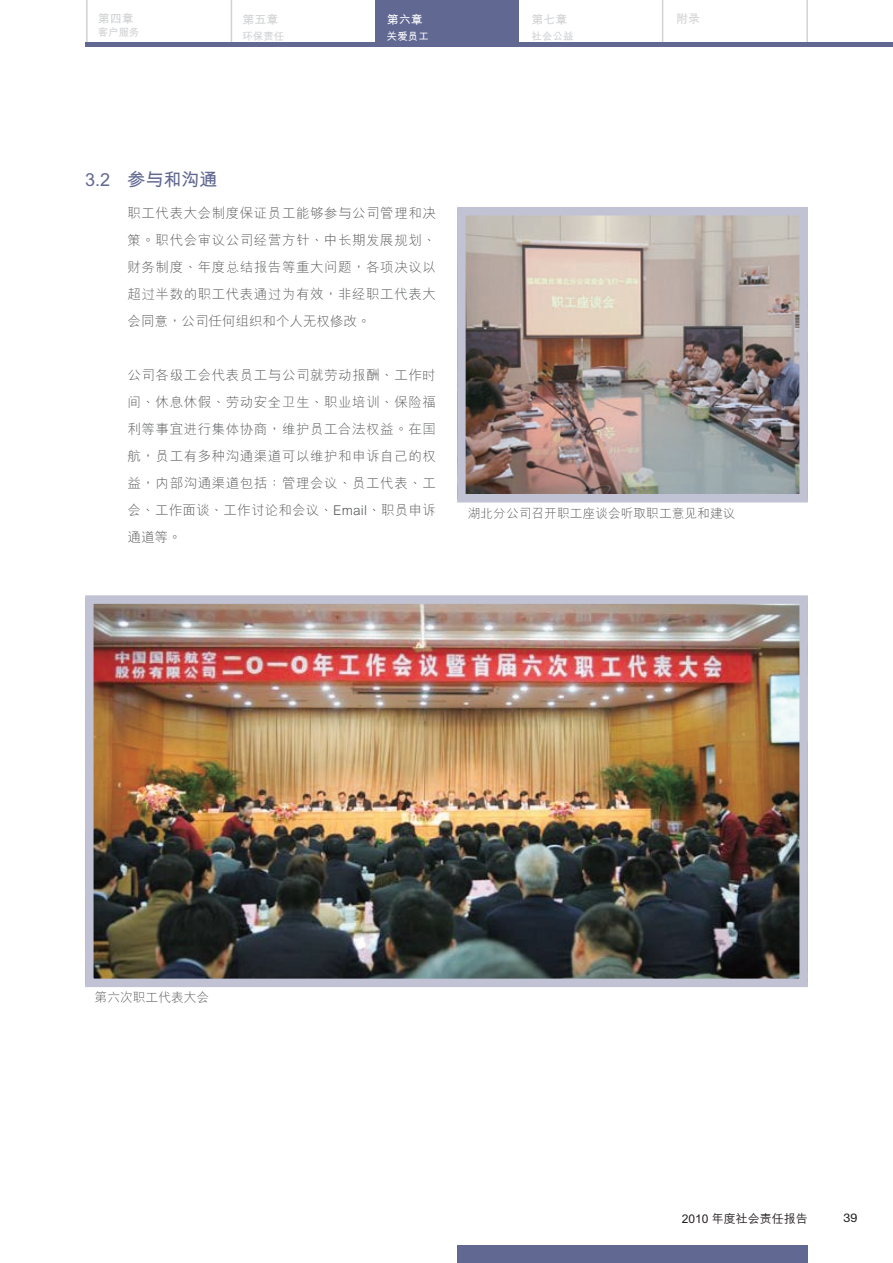
<style>
.page{position:relative;width:893px;height:1263px;background:#fff}
.page>*{position:absolute;margin:0;border:0;box-sizing:border-box;transform-origin:0 0}
.t1{font:700 18px "M Hei HKS";color:#616892}
.t2{font:300 13.5px/27px "M Hei HKS";letter-spacing:.04em;color:#57585a;text-align:justify}
.t3{font:300 12.75px "M Hei HKS";color:#57585a}
.t4{font:500 12px "M Hei HKS";color:#231f20}
.t5{font:700 12px "M Hei HKS";color:#d1d2d4}
.t6{font:700 12px "M Hei HKS";color:#fff}
.t7{font:12px "Helvetica Neue LT Std";color:#231f20;scale:1.05 1}
.t8{font:700 10.5px "M Hei HKS";color:#d1d2d4}
.t9{font:700 10.5px "M Hei HKS";color:#fff}
</style>
<div class="page">
<div style="left:375px;top:0;width:144px;height:43px;background:#616892"></div>
<div style="left:457px;top:1246px;width:351px;height:17px;background:#616892"></div>
<hr style="left:86px;top:0;width:2px;height:43px;background:#d1d2d4">
<hr style="left:231px;top:0;width:1px;height:43px;background:#d1d2d4">
<hr style="left:662px;top:0;width:1px;height:43px;background:#d1d2d4">
<hr style="left:806px;top:0;width:2px;height:43px;background:#d1d2d4">
<hr style="left:85px;top:43px;width:808px;height:4px;background:#616892">
<img style="left:467px;top:217px;width:331px;height:275px">
<div style="left:457px;top:207px;width:351px;height:295px;border:9px solid #c1c3d5"></div>
<img style="left:95px;top:605px;width:703px;height:372px">
<div style="left:85px;top:595px;width:723px;height:392px;border:9px solid #c1c3d5"></div>
<p class="t5" style="left:98px;top:10px;width:37px">第四章</p>
<p class="t8" style="left:98px;top:25px;width:43px">客戶服務</p>
<p class="t5" style="left:242px;top:11px;width:37px">第五章</p>
<p class="t8" style="left:242px;top:28px;width:43px">環保責任</p>
<p class="t6" style="left:387px;top:11px;width:37px">第六章</p>
<p class="t9" style="left:387px;top:28px;width:43px">關愛員工</p>
<p class="t5" style="left:531px;top:11px;width:37px">第七章</p>
<p class="t5" style="left:676px;top:10px;width:25px">附錄</p>
<p class="t8" style="left:531px;top:28px;width:43px">社會公益</p>
<h1 class="t1" style="left:85px;top:166px;width:134px">3.2 參與和溝通</h1>
<p class="t2" style="left:128px;top:199px;width:310px">職工代表大會制度保證員工能夠參與公司管理和決策。職代會審議公司經營方針、中長期發展規劃、財務制度、年度總結報告等重大問題，各項決議以超過半數的職工代表通過為有效，非經職工代表大會同意，公司任何組織和個人無權修改。</p>
<p class="t2" style="left:128px;top:361px;width:310px">公司各級工會代表員工與公司就勞動報酬、工作時間、休息休假、勞動安全衛生、職業培訓、保險福利等事宜進行集體協商，維護員工合法權益。在國航，員工有多種溝通渠道可以維護和申訴自己的權益，內部溝通渠道包括：管理會議、員工代表、工會、工作面談、工作討論和會議、Email、職員申訴通道等。</p>
<p class="t3" style="left:468px;top:504px;width:269px">湖北分公司召開職工座談會聽取職工意見和建議</p>
<p class="t3" style="left:95px;top:988px;width:116px">第六次職工代表大會</p>
<p class="t4" style="left:682px;top:1209px;width:128px">2010 年度社會責任報告</p>
<p class="t7" style="left:843px;top:1211px;width:15px">39</p>
</div>
